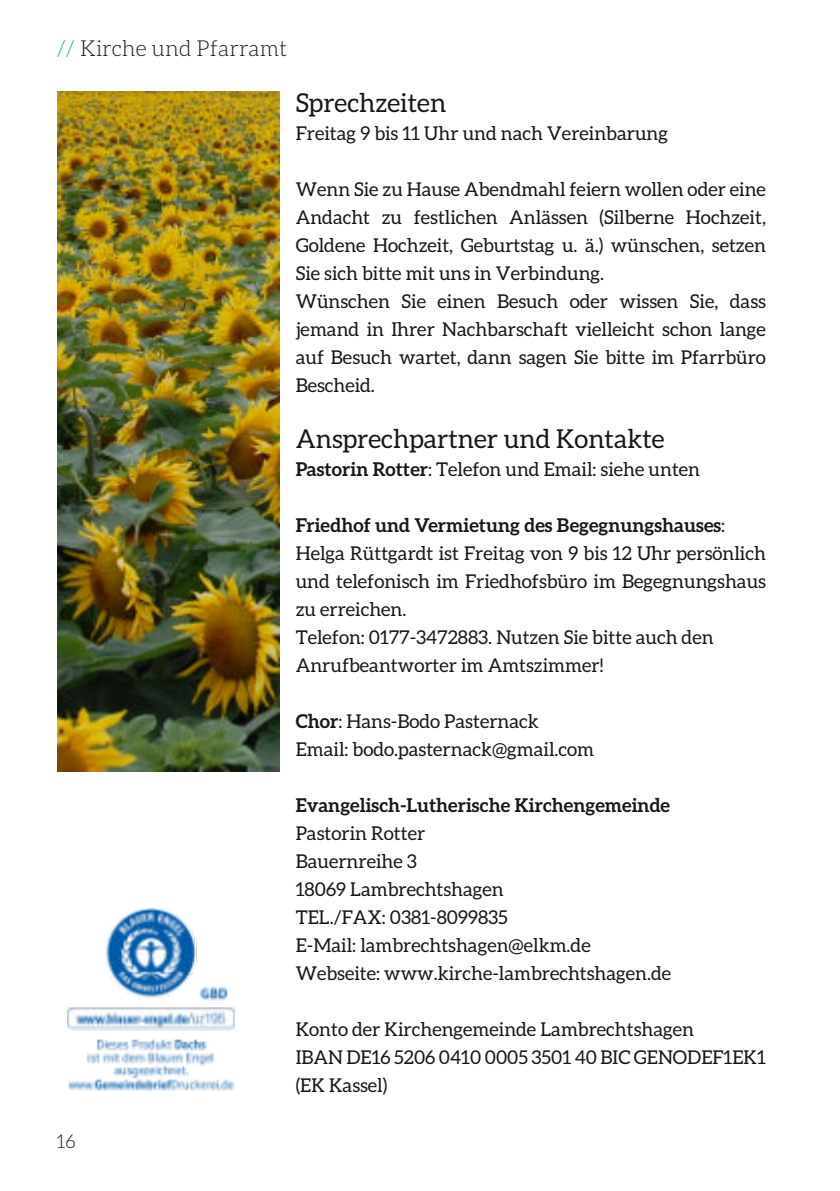
<style>
.page{position:relative;width:840px;height:1191px;background:#fff}
.page>*{position:absolute;margin:0;border:0;box-sizing:border-box;transform-origin:0 0}
.t1{font:26px "Aleo";color:#181715}
.t2{font:300 22px "Aleo";color:#181715}
.t3{font:19px/28px "Aleo";color:#181715}
.t4{font:700 19px "Aleo";color:#181715}
.t5{font:300 19px "Aleo";color:#181715}
.s1{color:#08a7cc}
.s2{font-weight:700}
</style>
<div class="page">
<img style="left:68px;top:908px;width:166px;height:183px">
<img style="left:58px;top:92px;width:222px;height:679px">
<p class="t2" style="left:57px;top:38px;width:232px"><span class="s1">//</span> Kirche und Pfarramt</p>
<h1 class="t1" style="left:295px;top:91px;width:152px">Sprechzeiten</h1>
<p class="t3" style="left:295px;top:120px;width:373px">Freitag 9 bis 11 Uhr und nach Vereinbarung</p>
<p class="t3" style="left:295px;top:176px;width:471px">Wenn Sie zu Hause Abendmahl feiern wollen oder eine Andacht zu festlichen Anlässen (Silberne Hochzeit, Goldene Hochzeit, Geburtstag u. ä.) wünschen, setzen Sie sich bitte mit uns in Verbindung.<br>Wünschen Sie einen Besuch oder wissen Sie, dass jemand in Ihrer Nachbarschaft vielleicht schon lange auf Besuch wartet, dann sagen Sie bitte im Pfarrbüro Bescheid.</p>
<h1 class="t1" style="left:295px;top:427px;width:370px">Ansprechpartner und Kontakte</h1>
<p class="t3" style="left:295px;top:456px;width:405px"><span class="s2">Pastorin Rotter</span>: Telefon und Email: siehe unten</p>
<p class="t3" style="left:295px;top:512px;width:471px"><span class="s2">Friedhof und Vermietung des Begegnungshauses</span>:<br>Helga Rüttgardt ist Freitag von 9 bis 12 Uhr persönlich und telefonisch im Friedhofsbüro im Begegnungshaus zu erreichen.<br>Telefon: 0177-3472883. Nutzen Sie bitte auch den Anrufbeantworter im Amtszimmer!</p>
<p class="t5" style="left:57px;top:1133px;width:20px">16</p>
<p class="t3" style="left:295px;top:708px;width:300px"><span class="s2">Chor</span>: Hans-Bodo Pasternack<br>Email: bodo.pasternack@gmail.com</p>
<p class="t4" style="left:295px;top:797px;width:375px">Evangelisch-Lutherische Kirchengemeinde</p>
<p class="t3" style="left:295px;top:820px;width:377px">Pastorin Rotter<br>Bauernreihe 3<br>18069 Lambrechtshagen<br>TEL./FAX: 0381-8099835<br>E-Mail: lambrechtshagen@elkm.de<br>Webseite: www.kirche-lambrechtshagen.de</p>
<p class="t3" style="left:295px;top:1016px;width:471px">Konto der Kirchengemeinde Lambrechtshagen<br>IBAN DE16 5206 0410 0005 3501 40 BIC GENODEF1EK1 (EK Kassel)</p>
</div>
